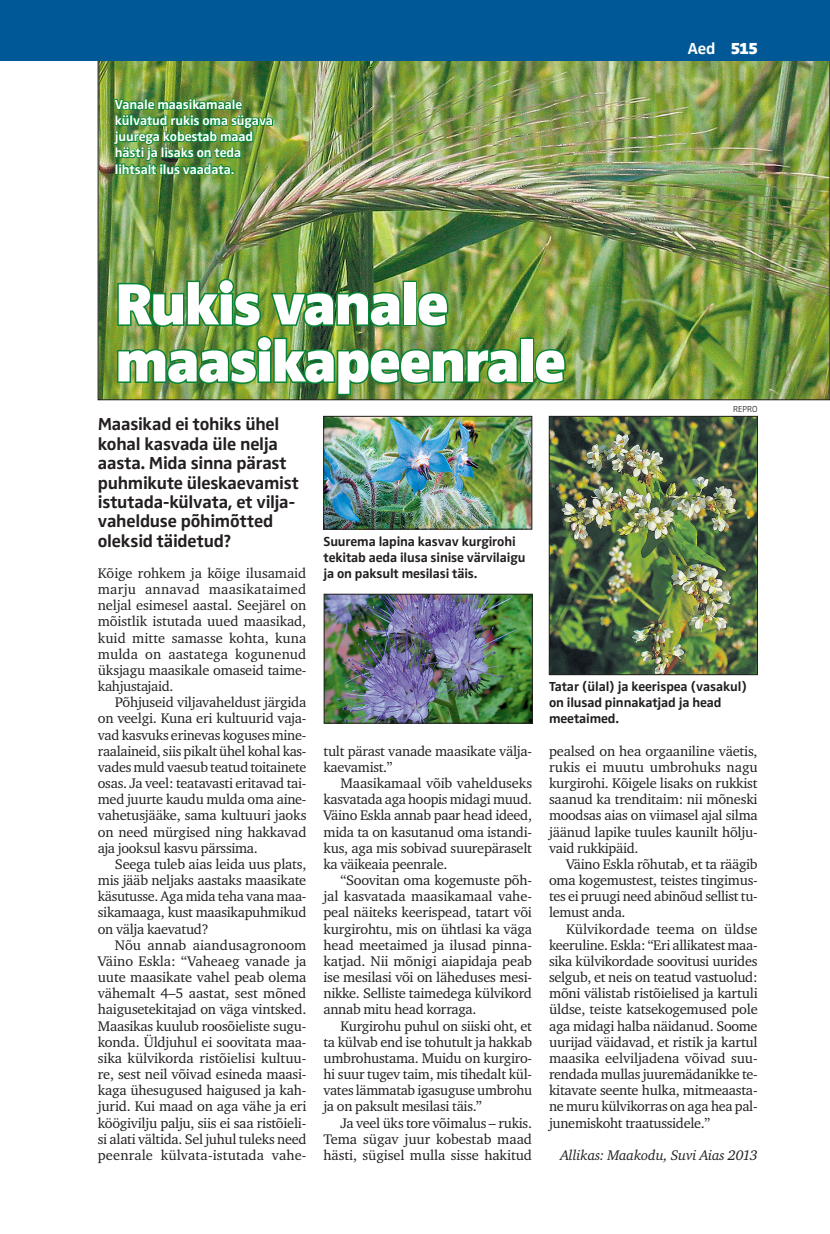
<style>
.page{position:relative;width:830px;height:1234px;background:#fff}
.page>*{position:absolute;margin:0;border:0;box-sizing:border-box;transform-origin:0 0}
.t1{font:900 60px/57px "Zwo Pro";letter-spacing:-.035em;color:#fff}
.t2{font:700 18px/19.5px "Zwo Pro";letter-spacing:-.015em;color:#231f20}
.t3{font:700 16.5px "Zwo Pro";color:#fff}
.t4{font:14.25px/16.2px "Charter ITC";letter-spacing:-.02em;color:#231f20;text-align:justify}
.t5{font:italic 14.25px "Charter ITC";letter-spacing:-.01em;color:#231f20}
.t6{font:700 13.5px/16.2px "Zwo Pro";letter-spacing:-.01em;color:#231f20}
.t7{font:700 13.5px/16.2px "Zwo Pro";letter-spacing:-.01em;color:#fff}
.t8{font:300 9px "Zwo Pro";color:#231f20}
.s1{font-weight:900}
</style>
<div class="page">
<img style="left:100px;top:60px;width:727px;height:338px">
<img style="left:115px;top:277px;width:404px;height:139px">
<div style="left:519px;top:337px;width:15px;height:46px;border:3px solid #088439"></div>
<svg style="left:532px;top:347px;width:35px;height:38px"></svg>
<div style="left:0;top:0;width:829px;height:60px;background:#005996"></div>
<img style="left:113px;top:80px;width:160px;height:117px">
<img style="left:551px;top:418px;width:204px;height:254px">
<div style="left:549px;top:416px;width:208px;height:258px;border:1px solid #231f20"></div>
<img style="left:326px;top:596px;width:204px;height:125px">
<div style="left:324px;top:594px;width:208px;height:129px;border:1px solid #231f20"></div>
<img style="left:325px;top:418px;width:204px;height:109px">
<div style="left:323px;top:416px;width:208px;height:113px;border:1px solid #231f20"></div>
<p class="t7" style="left:115px;top:96px;width:160px">Vanale maasikamaale külvatud rukis oma sügava juurega kobestab maad hästi ja lisaks on teda lihtsalt ilus vaadata.</p>
<h1 class="t1" style="left:115px;top:276px;width:452px">Rukis vanale maasikapeenrale</h1>
<p class="t3" style="left:687px;top:39px;width:72px">Aed <span class="s1">515</span></p>
<p class="t8" style="left:732px;top:403px;width:26px">REPRO</p>
<p class="t2" style="left:98px;top:414px;width:202px">Maasikad ei tohiks ühel kohal kasvada üle nelja aasta. Mida sinna pärast puhmikute üleskaevamist istutada-külvata, et vilja&shy;vahelduse põhimõtted oleksid täidetud?</p>
<p class="t4" style="left:98px;top:564px;width:210px">Kõige rohkem ja kõige ilusamaid marju annavad maasikataimed neljal esimesel aastal. Seejärel on mõistlik istutada uued maasikad, kuid mitte samasse kohta, kuna mulda on aastatega kogunenud üksjagu maasikale omaseid taime&shy;kahjustajaid.</p>
<p class="t4" style="left:98px;top:694px;width:210px;text-indent:17px">Põhjuseid viljavaheldust järgida on veelgi. Kuna eri kultuurid vaja&shy;vad kasvuks erinevas koguses mine&shy;raalaineid, siis pikalt ühel kohal kas&shy;vades muld vaesub teatud toitainete osas. Ja veel: teatavasti eritavad tai&shy;med juurte kaudu mulda oma aine&shy;vahetusjääke, sama kultuuri jaoks on need mürgised ning hakkavad aja jooksul kasvu pärssima.</p>
<p class="t4" style="left:98px;top:855px;width:210px;text-indent:17px">Seega tuleb aias leida uus plats, mis jääb neljaks aastaks maasikate käsutusse. Aga mida teha vana maa&shy;sikamaaga, kust maasikapuhmikud on välja kaevatud?</p>
<p class="t4" style="left:98px;top:936px;width:210px;text-indent:17px">Nõu annab aiandusagronoom Väino Eskla: “Vaheaeg vanade ja uute maasikate vahel peab olema vähemalt 4–5 aastat, sest mõned haigusetekitajad on väga vintsked.<br>Maasikas kuulub roosõieliste sugu&shy;konda. Üldjuhul ei soovitata maa&shy;sika külvikorda ristõielisi kultuu&shy;re, sest neil võivad esineda maasi&shy;kaga ühesugused haigused ja kah&shy;jurid. Kui maad on aga vähe ja eri köögivilju palju, siis ei saa ristõieli&shy;si alati vältida. Sel juhul tuleks need peenrale külvata-istutada vahe-</p>
<p class="t6" style="left:323px;top:533px;width:203px">Suurema lapina kasvav kurgirohi tekitab aeda ilusa sinise värvilaigu ja on paksult mesilasi täis.</p>
<p class="t4" style="left:323px;top:742px;width:210px">tult pärast vanade maasikate välja&shy;kaevamist.”</p>
<p class="t4" style="left:323px;top:774px;width:210px;text-indent:17px">Maasikamaal võib vahelduseks kasvatada aga hoopis midagi muud.<br>Väino Eskla annab paar head ideed, mida ta on kasutanud oma istandi&shy;kus, aga mis sobivad suurepäraselt ka väikeaia peenrale.</p>
<p class="t4" style="left:323px;top:871px;width:210px;text-indent:17px">“Soovitan oma kogemuste põh&shy;jal kasvatada maasikamaal vahe&shy;peal näiteks keerispead, tatart või kurgirohtu, mis on ühtlasi ka väga head meetaimed ja ilusad pinna&shy;katjad. Nii mõnigi aiapidaja peab ise mesilasi või on läheduses mesi&shy;nikke. Selliste taimedega külvikord annab mitu head korraga.</p>
<p class="t4" style="left:323px;top:1017px;width:210px;text-indent:17px">Kurgirohu puhul on siiski oht, et ta külvab end ise tohutult ja hakkab umbrohustama. Muidu on kurgiro&shy;hi suur tugev taim, mis tihedalt kül&shy;vates lämmatab igasuguse umbrohu ja on paksult mesilasi täis.”</p>
<p class="t4" style="left:323px;top:1114px;width:210px;text-indent:17px">Ja veel üks tore võimalus – rukis.<br>Tema sügav juur kobestab maad hästi, sügisel mulla sisse hakitud</p>
<p class="t6" style="left:549px;top:678px;width:199px">Tatar (ülal) ja keerispea (vasakul) on ilusad pinnakatjad ja head meetaimed.</p>
<p class="t4" style="left:549px;top:742px;width:210px">pealsed on hea orgaaniline väetis, rukis ei muutu umbrohuks nagu kurgirohi. Kõigele lisaks on rukkist saanud ka trenditaim: nii mõneski moodsas aias on viimasel ajal silma jäänud lapike tuules kaunilt hõlju&shy;vaid rukkipäid.</p>
<p class="t4" style="left:549px;top:855px;width:210px;text-indent:17px">Väino Eskla rõhutab, et ta räägib oma kogemustest, teistes tingimus&shy;tes ei pruugi need abinõud sellist tu&shy;lemust anda.</p>
<p class="t4" style="left:549px;top:920px;width:210px;text-indent:17px">Külvikordade teema on üldse keeruline. Eskla: “Eri allikatest maa&shy;sika külvikordade soovitusi uurides selgub, et neis on teatud vastuolud: mõni välistab ristõielised ja kartuli üldse, teiste katsekogemused pole aga midagi halba näidanud. Soome uurijad väidavad, et ristik ja kartul maasika eelviljadena võivad suu&shy;rendada mullas juuremädanikke te&shy;kitavate seente hulka, mitmeaasta&shy;ne muru külvikorras on aga hea pal&shy;junemiskoht traatussidele.”</p>
<p class="t5" style="left:560px;top:1145px;width:199px">Allikas: Maakodu, Suvi Aias 2013</p>
</div>
